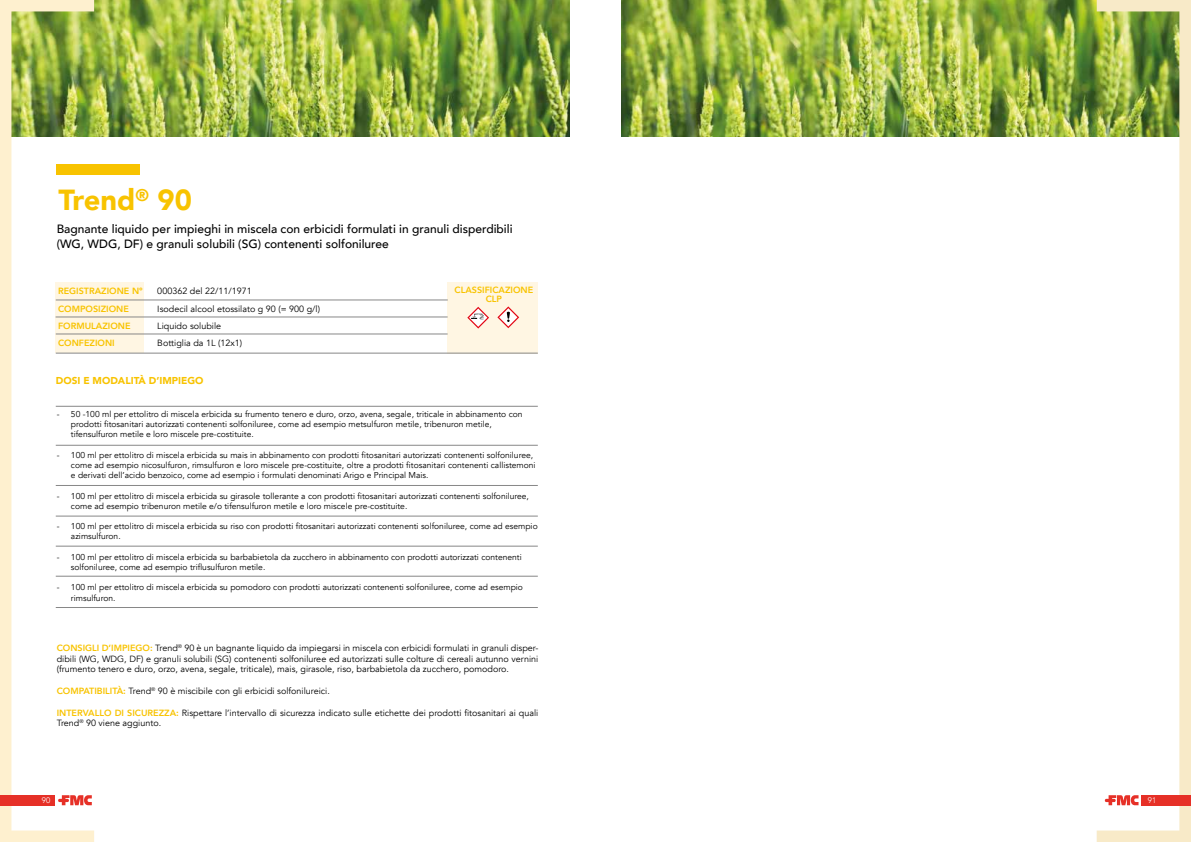
<style>
.page{position:relative;width:1191px;height:842px;background:#fff}
.page>*{position:absolute;margin:0;border:0;box-sizing:border-box;transform-origin:0 0}
.t1{font:900 29px "Avenir";color:#f8c300}
.t2{font:500 12px/14.4px "Avenir";color:#000}
.t3{font:900 10px "Avenir";color:#f8c300}
.t4{font:9px/10.8px "Avenir";color:#000;text-align:justify}
.t5{font:800 9px/9px "Avenir";color:#f8c300;text-align:center}
.t6{font:8.5px/10.2px "Avenir";color:#000}
.t7{font:300 8px "Avenir";color:#fff}
.s1{font-weight:800;color:#f8c300}
</style>
<div class="page">
<img style="left:94px;top:0;width:476px;height:136px">
<img style="left:621px;top:0;width:475px;height:136px">
<svg style="left:1096px;top:0;width:95px;height:842px"></svg>
<svg style="left:1104px;top:795px;width:34px;height:10px"></svg>
<div style="left:1141px;top:795px;width:50px;height:10px;background:#e63027"></div>
<svg style="left:0;top:0;width:94px;height:842px"></svg>
<svg style="left:58px;top:795px;width:34px;height:10px"></svg>
<div style="left:0;top:795px;width:55px;height:10px;background:#e63027"></div>
<div style="left:56px;top:164px;width:84px;height:10px;background:#f8c300"></div>
<hr style="left:56px;top:406px;width:482px;height:1px;background:#878787">
<hr style="left:56px;top:445px;width:482px;height:1px;background:#878787">
<hr style="left:56px;top:485px;width:482px;height:1px;background:#878787">
<hr style="left:56px;top:516px;width:482px;height:1px;background:#878787">
<hr style="left:56px;top:546px;width:482px;height:1px;background:#878787">
<hr style="left:56px;top:576px;width:482px;height:1px;background:#878787">
<hr style="left:56px;top:607px;width:482px;height:1px;background:#878787">
<div style="left:447px;top:282px;width:91px;height:71px;background:#fff6e3"></div>
<div style="left:56px;top:282px;width:88px;height:71px;background:#fff6e3"></div>
<hr style="left:56px;top:300px;width:392px;height:1px;background:#878787">
<hr style="left:56px;top:334px;width:391px;height:1px;background:#878787">
<hr style="left:56px;top:353px;width:482px;height:1px;background:#878787">
<hr style="left:56px;top:317px;width:391px;height:1px;background:#878787">
<svg style="left:467px;top:307px;width:22px;height:22px"></svg>
<svg style="left:497px;top:306px;width:22px;height:22px"></svg>
<h1 class="t1" style="left:59px;top:181px;width:135px">Trend<sup>®</sup> 90</h1>
<h2 class="t2" style="left:57px;top:222px;width:457px">Bagnante liquido per impieghi in miscela con erbicidi formulati in granuli disperdibili (WG, WDG, DF) e granuli solubili (SG) contenenti solfoniluree</h2>
<p class="t5" style="left:58px;top:287px;width:86px">REGISTRAZIONE N°</p>
<p class="t4" style="left:157px;top:286px;width:96px">000362 del 22/11/1971</p>
<p class="t5" style="left:58px;top:305px;width:72px">COMPOSIZIONE</p>
<p class="t4" style="left:157px;top:304px;width:164px">Isodecil alcool etossilato g 90 (= 900 g/l)</p>
<p class="t5" style="left:58px;top:322px;width:74px">FORMULAZIONE</p>
<p class="t4" style="left:157px;top:321px;width:65px">Liquido solubile</p>
<p class="t5" style="left:58px;top:339px;width:58px">CONFEZIONI</p>
<p class="t4" style="left:157px;top:338px;width:86px">Bottiglia da 1L (12x1)</p>
<p class="t3" style="left:56px;top:374px;width:149px">DOSI E MODALITÀ D’IMPIEGO</p>
<p class="t5" style="left:454px;top:286px;width:80px">CLASSIFICAZIONE<br>CLP</p>
<p class="t6" style="left:71px;top:409px;width:453px;text-indent:-14px">- 50 -100 ml per ettolitro di miscela erbicida su frumento tenero e duro, orzo, avena, segale, triticale in abbinamento con prodotti fitosanitari autorizzati contenenti solfoniluree, come ad esempio metsulfuron metile, tribenuron metile, tifensulfuron metile e loro miscele pre-costituite.</p>
<p class="t6" style="left:71px;top:450px;width:466px;text-indent:-14px">- 100 ml per ettolitro di miscela erbicida su mais in abbinamento con prodotti fitosanitari autorizzati contenenti solfoniluree, come ad esempio nicosulfuron, rimsulfuron e loro miscele pre-costituite, oltre a prodotti fitosanitari contenenti callistemoni e derivati dell’acido benzoico, come ad esempio i formulati denominati Arigo e Principal Mais.</p>
<p class="t6" style="left:71px;top:491px;width:459px;text-indent:-14px">- 100 ml per ettolitro di miscela erbicida su girasole tollerante a con prodotti fitosanitari autorizzati contenenti solfoniluree, come ad esempio tribenuron metile e/o tifensulfuron metile e loro miscele pre-costituite.</p>
<p class="t6" style="left:71px;top:521px;width:468px;text-indent:-14px">- 100 ml per ettolitro di miscela erbicida su riso con prodotti fitosanitari autorizzati contenenti solfoniluree, come ad esempio azimsulfuron.</p>
<p class="t6" style="left:71px;top:552px;width:452px;text-indent:-14px">- 100 ml per ettolitro di miscela erbicida su barbabietola da zucchero in abbinamento con prodotti autorizzati contenenti solfoniluree, come ad esempio triflusulfuron metile.</p>
<p class="t6" style="left:71px;top:582px;width:453px;text-indent:-14px">- 100 ml per ettolitro di miscela erbicida su pomodoro con prodotti autorizzati contenenti solfoniluree, come ad esempio rimsulfuron.</p>
<p class="t4" style="left:57px;top:642px;width:483px"><span class="s1">CONSIGLI D’IMPIEGO:</span> Trend<sup>®</sup> 90 è un bagnante liquido da impiegarsi in miscela con erbicidi formulati in granuli disper&shy;dibili (WG, WDG, DF) e granuli solubili (SG) contenenti solfoniluree ed autorizzati sulle colture di cereali autunno vernini (frumento tenero e duro, orzo, avena, segale, triticale), mais, girasole, riso, barbabietola da zucchero, pomodoro.</p>
<p class="t4" style="left:57px;top:686px;width:275px"><span class="s1">COMPATIBILITÀ:</span> Trend<sup>®</sup> 90 è miscibile con gli erbicidi solfonilureici.</p>
<p class="t4" style="left:57px;top:707px;width:483px"><span class="s1">INTERVALLO DI SICUREZZA:</span> Rispettare l’intervallo di sicurezza indicato sulle etichette dei prodotti fitosanitari ai quali<br>Trend<sup>®</sup> 90 viene aggiunto.</p>
<p class="t7" style="left:42px;top:795px;width:10px">90</p>
<p class="t7" style="left:1147px;top:795px;width:10px">91</p>
</div>
